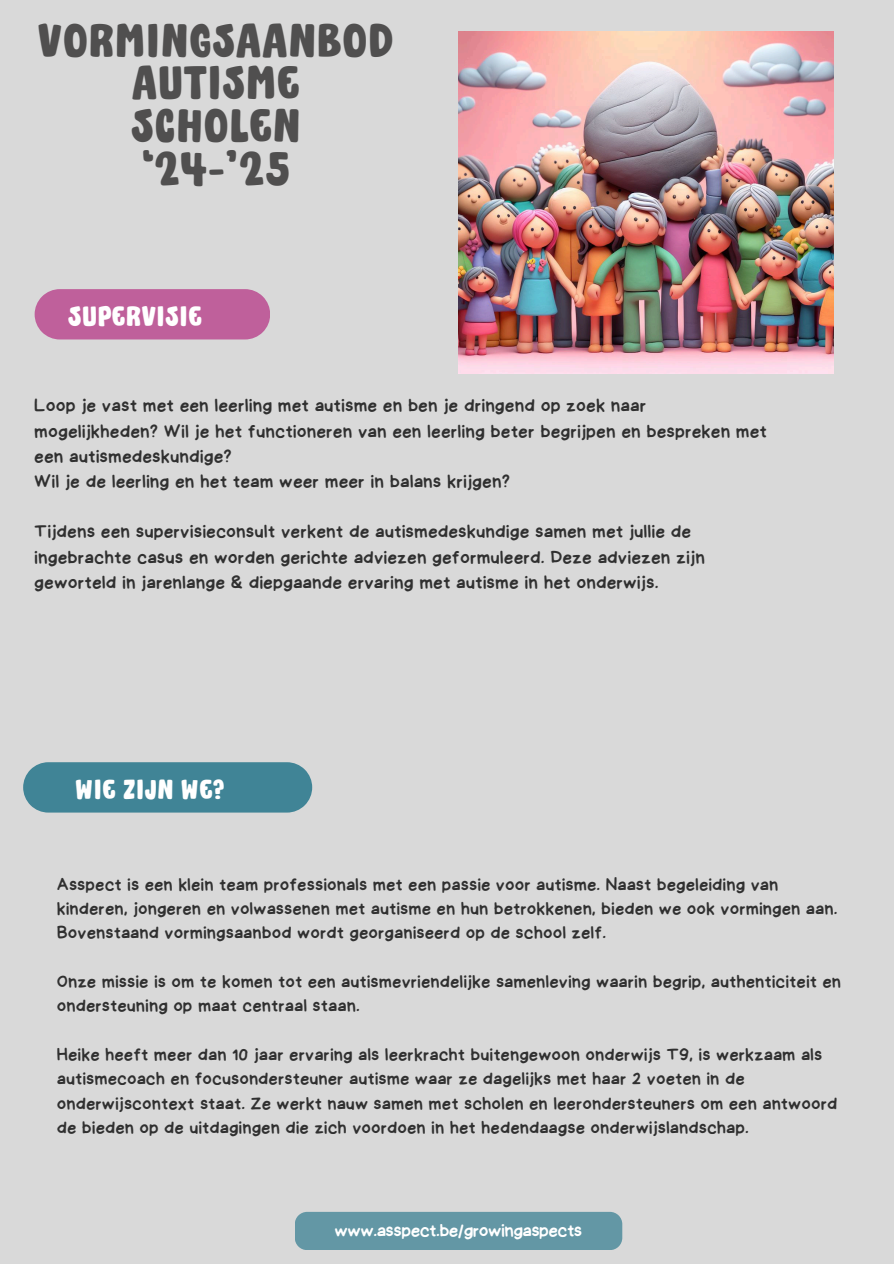
<style>
.page{position:relative;width:894px;height:1264px;background:#fff}
.page>*{position:absolute;margin:0;border:0;box-sizing:border-box;transform-origin:0 0}
.t1{font:700 47.1px/42.8px "DONGTAO";color:#504f4f;text-align:center}
.t2{font:700 28.05px "DONGTAO";color:#fff}
.t3{font:700 27.6px "DONGTAO";color:#fff}
.t4{font:18.6px/25.2px "Handyman";letter-spacing:.04em;color:#303030}
.t5{font:18.45px "Handyman";letter-spacing:.01em;color:#fff}
.t6{font:17.85px/24.3px "Handyman";letter-spacing:.04em;color:#303030}
</style>
<div class="page">
<div style="left:0;top:0;width:893px;height:1263px;background:#d9d9d9"></div>
<div style="left:295px;top:1211px;width:327px;height:39px;background:#6397a5"></div>
<div style="left:35px;top:289px;width:235px;height:50px;background:#bf609b"></div>
<div style="left:23px;top:762px;width:289px;height:50px;background:#408496"></div>
<img style="left:458px;top:31px;width:375px;height:342px">
<p class="t1" style="left:38px;top:24px;width:358px">VORMINGSAANBOD<br>AUTISME<br>SCHOLEN<br>‘24-’25</p>
<p class="t2" style="left:68px;top:305px;width:136px">SUPERVISIE</p>
<p class="t4" style="left:35px;top:393px;width:733px">Loop je vast met een leerling met autisme en ben je dringend op zoek naar mogelijkheden? Wil je het functioneren van een leerling beter begrijpen en bespreken met een autismedeskundige?</p>
<p class="t4" style="left:35px;top:469px;width:476px">Wil je de leerling en het team weer meer in balans krijgen?</p>
<h2 class="t4" style="left:35px;top:519px;width:671px">Tijdens een supervisieconsult verkent de autismedeskundige samen met jullie de ingebrachte casus en worden gerichte adviezen geformuleerd. Deze adviezen zijn geworteld in jarenlange &amp; diepgaande ervaring met autisme in het onderwijs.</h2>
<p class="t3" style="left:75px;top:777px;width:151px">WIE ZIJN WE?</p>
<p class="t6" style="left:57px;top:872px;width:781px">Asspect is een klein team professionals met een passie voor autisme. Naast begeleiding van kinderen, jongeren en volwassenen met autisme en hun betrokkenen, bieden we ook vormingen aan.<br>Bovenstaand vormingsaanbod wordt georganiseerd op de school zelf.</p>
<p class="t6" style="left:57px;top:969px;width:784px">Onze missie is om te komen tot een autismevriendelijke samenleving waarin begrip, authenticiteit en ondersteuning op maat centraal staan.</p>
<p class="t6" style="left:57px;top:1042px;width:781px">Heike heeft meer dan 10 jaar ervaring als leerkracht buitengewoon onderwijs T9, is werkzaam als autismecoach en focusondersteuner autisme waar ze dagelijks met haar 2 voeten in de onderwijscontext staat. Ze werkt nauw samen met scholen en leerondersteuners om een antwoord de bieden op de uitdagingen die zich voordoen in het hedendaagse onderwijslandschap.</p>
<h2 class="t5" style="left:335px;top:1221px;width:248px">www.asspect.be/growingaspects</h2>
</div>
